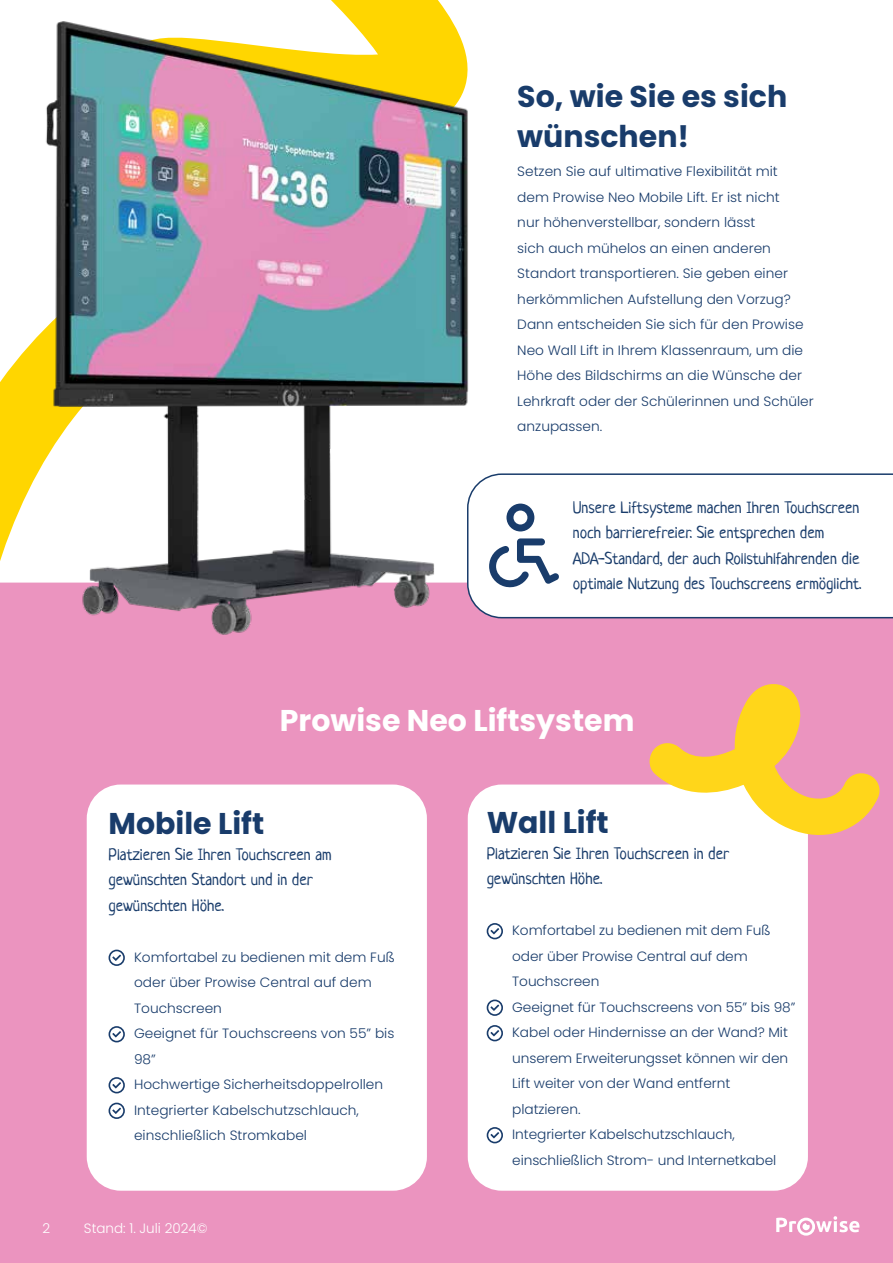
<style>
.page{position:relative;width:893px;height:1263px;background:#fff}
.page>*{position:absolute;margin:0;border:0;box-sizing:border-box;transform-origin:0 0}
.t1{font:700 30px/40.5px "Poppins";color:#193c6b}
.t2{font:700 30px "Poppins";color:#fff}
.t3{font:16.5px/25.5px "Neucha";color:#193c6b}
.t4{font:300 13.5px/25.5px "Poppins";color:#193c6b}
.t5{font:300 13.5px "Poppins";color:#fff}
</style>
<div class="page">
<div style="left:0;top:611px;width:893px;height:652px;background:#eb94bf"></div>
<svg style="left:0;top:0;width:451px;height:611px"></svg>
<div style="left:87px;top:784px;width:340px;height:407px;background:#fff;border-radius:34px"></div>
<div style="left:468px;top:784px;width:340px;height:407px;background:#fff;border-radius:34px"></div>
<svg style="left:644px;top:473px;width:249px;height:145px"></svg>
<div style="left:109px;top:950px;width:16px;height:16px;border:2px solid #193c6b;border-radius:50%"></div>
<svg style="left:112px;top:954px;width:9px;height:7px"></svg>
<div style="left:109px;top:1026px;width:16px;height:16px;border:2px solid #193c6b;border-radius:50%"></div>
<svg style="left:112px;top:1031px;width:9px;height:6px"></svg>
<div style="left:109px;top:1077px;width:16px;height:16px;border:2px solid #193c6b;border-radius:50%"></div>
<svg style="left:112px;top:1082px;width:9px;height:6px"></svg>
<div style="left:109px;top:1103px;width:16px;height:16px;border:2px solid #193c6b;border-radius:50%"></div>
<svg style="left:112px;top:1107px;width:9px;height:7px"></svg>
<div style="left:487px;top:923px;width:16px;height:16px;border:2px solid #193c6b;border-radius:50%"></div>
<svg style="left:490px;top:928px;width:9px;height:6px"></svg>
<div style="left:487px;top:999px;width:16px;height:17px;border:2px solid #193c6b;border-radius:50%"></div>
<svg style="left:490px;top:1004px;width:9px;height:7px"></svg>
<div style="left:487px;top:1025px;width:16px;height:16px;border:2px solid #193c6b;border-radius:50%"></div>
<svg style="left:490px;top:1030px;width:9px;height:6px"></svg>
<div style="left:487px;top:1127px;width:16px;height:16px;border:2px solid #193c6b;border-radius:50%"></div>
<svg style="left:490px;top:1132px;width:9px;height:6px"></svg>
<svg style="left:649px;top:683px;width:233px;height:152px"></svg>
<svg style="left:776px;top:1216px;width:83px;height:19px"></svg>
<img style="left:36px;top:18px;width:608px;height:631px">
<svg style="left:489px;top:504px;width:70px;height:85px"></svg>
<h1 class="t1" style="left:517px;top:76px;width:271px">So, wie Sie es sich wünschen!</h1>
<p class="t4" style="left:517px;top:159px;width:298px">Setzen Sie auf ultimative Flexibilität mit<br>dem Prowise Neo Mobile Lift. Er ist nicht<br>nur höhenverstellbar, sondern lässt<br>sich auch mühelos an einen anderen Standort transportieren. Sie geben einer herkömmlichen Aufstellung den Vorzug?<br>Dann entscheiden Sie sich für den Prowise Neo Wall Lift in Ihrem Klassenraum, um die Höhe des Bildschirms an die Wünsche der Lehrkraft oder der Schülerinnen und Schüler anzupassen.</p>
<p class="t3" style="left:573px;top:494px;width:290px">Unsere Liftsysteme machen Ihren Touchscreen noch barrierefreier. Sie entsprechen dem ADA-Standard, der auch Rollstuhlfahrenden die optimale Nutzung des Touchscreens ermöglicht.</p>
<h1 class="t2" style="left:280px;top:703px;width:356px">Prowise Neo Liftsystem</h1>
<h1 class="t1" style="left:109px;top:803px;width:157px">Mobile Lift</h1>
<p class="t3" style="left:109px;top:841px;width:225px">Platzieren Sie Ihren Touchscreen am gewünschten Standort und in der gewünschten Höhe.</p>
<p class="t4" style="left:134px;top:944px;width:262px">Komfortabel zu bedienen mit dem Fuß oder über Prowise Central auf dem<br>Touchscreen<br>Geeignet für Touchscreens von 55” bis<br>98”<br>Hochwertige Sicherheitsdoppelrollen<br>Integrierter Kabelschutzschlauch, einschließlich Stromkabel</p>
<p class="t5" style="left:43px;top:1220px;width:9px">2</p>
<p class="t5" style="left:84px;top:1220px;width:125px">Stand: 1. Juli 2024©</p>
<h1 class="t1" style="left:487px;top:802px;width:124px">Wall Lift</h1>
<p class="t3" style="left:487px;top:840px;width:244px">Platzieren Sie Ihren Touchscreen in der gewünschten Höhe.</p>
<p class="t4" style="left:512px;top:918px;width:285px">Komfortabel zu bedienen mit dem Fuß oder über Prowise Central auf dem<br>Touchscreen<br>Geeignet für Touchscreens von 55” bis 98”<br>Kabel oder Hindernisse an der Wand? Mit unserem Erweiterungsset können wir den<br>Lift weiter von der Wand entfernt platzieren.<br>Integrierter Kabelschutzschlauch, einschließlich Strom- und Internetkabel</p>
</div>
